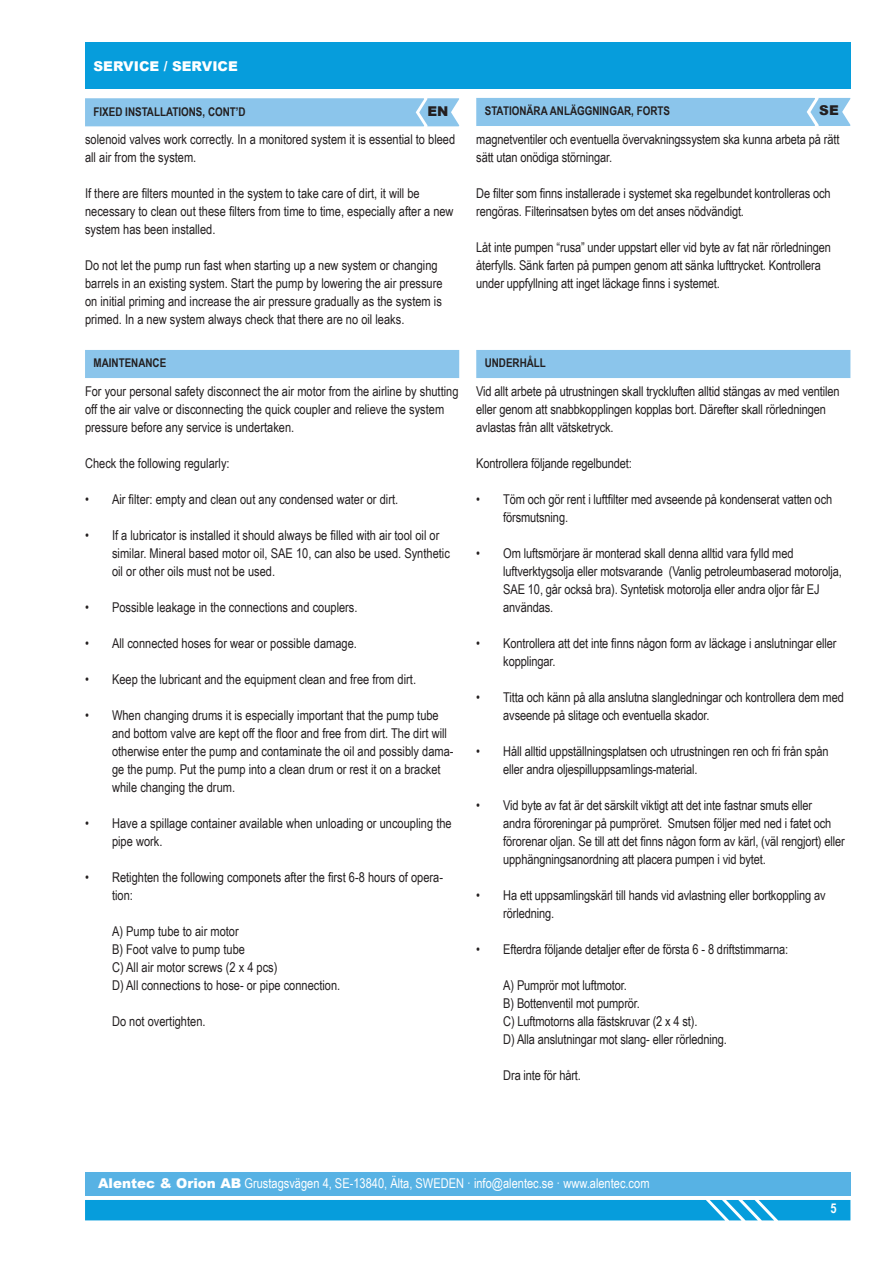
<style>
.page{position:relative;width:893px;height:1263px;background:#fff}
.page>*{position:absolute;margin:0;border:0;box-sizing:border-box;transform-origin:0 0}
.Estilo_de_párrafo_bo{font:13.5px/18px "Arial Narrow";letter-spacing:-.01em;color:#231f20}
.t1{font:13.5px "Arial Narrow";color:#fff}
.titulos_apartados{font:900 13.5px "Arial";color:#fff}
.t2{font:900 13.5px "Arial";color:#231f20}
.t3{font:700 13.5px "Arial Narrow";color:#fff}
.subtítulos_apartados{font:700 12px "Arial Narrow";color:#231f20}
.s1{font-family:"Arial";font-weight:900}
</style>
<div class="page">
<div style="left:85px;top:1200px;width:765px;height:20px;background:#069ddc"></div>
<div style="left:85px;top:1172px;width:765px;height:24px;background:#57b2e4"></div>
<div style="left:85px;top:43px;width:765px;height:46px;background:#069ddc"></div>
<div style="left:85px;top:350px;width:374px;height:28px;background:#8bc5eb"></div>
<div style="left:85px;top:98px;width:374px;height:28px;background:#8bc5eb"></div>
<div style="left:476px;top:98px;width:375px;height:28px;background:#8bc5eb"></div>
<div style="left:476px;top:350px;width:374px;height:28px;background:#8bc5eb"></div>
<p class="titulos_apartados" style="left:94px;top:56px;width:278px">G NERAL / ALLMÄNT / GÉNÉRALITÉS</p>
<p class="titulos_apartados" style="left:94px;top:56px;width:146px">SERVICE / SERVICE</p>
<p class="subtítulos_apartados" style="left:94px;top:102px;width:154px">FIXED INSTALLATIONS, CONT’D</p>
<p class="t2" style="left:427px;top:101px;width:22px">EN</p>
<p class="subtítulos_apartados" style="left:485px;top:102px;width:187px">STATIONÄRA ANLÄGGNINGAR, FORTS</p>
<p class="t2" style="left:819px;top:101px;width:21px">SE</p>
<p class="Estilo_de_párrafo_bo" style="left:476px;top:130px;width:365px">magnetventiler och eventuella övervakningssystem ska kunna arbeta på rätt sätt utan onödiga störningar.</p>
<p class="Estilo_de_párrafo_bo" style="left:476px;top:184px;width:356px">De filter som finns installerade i systemet ska regelbundet kontrolleras och rengöras. Filterinsatsen bytes om det anses nödvändigt.</p>
<p class="Estilo_de_párrafo_bo" style="left:476px;top:238px;width:356px">Låt inte pumpen “rusa” under uppstart eller vid byte av fat när rörledningen återfylls. Sänk farten på pumpen genom att sänka lufttrycket. Kontrollera under uppfyllning att inget läckage finns i systemet.</p>
<p class="Estilo_de_párrafo_bo" style="left:85px;top:130px;width:372px">solenoid valves work correctly. In a monitored system it is essential to bleed all air from the system.</p>
<p class="Estilo_de_párrafo_bo" style="left:85px;top:184px;width:370px">If there are filters mounted in the system to take care of dirt, it will be necessary to clean out these filters from time to time, especially after a new system has been installed.</p>
<p class="Estilo_de_párrafo_bo" style="left:85px;top:256px;width:359px">Do not let the pump run fast when starting up a new system or changing barrels in an existing system. Start the pump by lowering the air pressure on initial priming and increase the air pressure gradually as the system is primed. In a new system always check that there are no oil leaks.</p>
<p class="subtítulos_apartados" style="left:94px;top:354px;width:74px">MAINTENANCE</p>
<p class="Estilo_de_párrafo_bo" style="left:85px;top:382px;width:375px">For your personal safety disconnect the air motor from the airline by shutting off the air valve or disconnecting the quick coupler and relieve the system pressure before any service is undertaken.</p>
<p class="Estilo_de_párrafo_bo" style="left:85px;top:454px;width:146px">Check the following regularly:</p>
<p class="Estilo_de_párrafo_bo" style="left:85px;top:490px;width:315px">• Air filter: empty and clean out any condensed water or dirt.</p>
<p class="Estilo_de_párrafo_bo" style="left:112px;top:526px;width:339px;text-indent:-27px">• If a lubricator is installed it should always be filled with air tool oil or similar. Mineral based motor oil, SAE 10, can also be used. Synthetic oil or other oils must not be used.</p>
<p class="Estilo_de_párrafo_bo" style="left:85px;top:598px;width:274px">• Possible leakage in the connections and couplers.</p>
<p class="Estilo_de_párrafo_bo" style="left:85px;top:634px;width:273px">• All connected hoses for wear or possible damage.</p>
<p class="Estilo_de_párrafo_bo" style="left:85px;top:670px;width:333px">• Keep the lubricant and the equipment clean and free from dirt.</p>
<p class="Estilo_de_párrafo_bo" style="left:112px;top:706px;width:343px;text-indent:-27px">• When changing drums it is especially important that the pump tube and bottom valve are kept off the floor and free from dirt. The dirt will otherwise enter the pump and contaminate the oil and possibly dama&shy;ge the pump. Put the pump into a clean drum or rest it on a bracket while changing the drum.</p>
<p class="Estilo_de_párrafo_bo" style="left:112px;top:814px;width:341px;text-indent:-27px">• Have a spillage container available when unloading or uncoupling the pipe work.</p>
<p class="Estilo_de_párrafo_bo" style="left:112px;top:868px;width:333px;text-indent:-27px">• Retighten the following componets after the first 6-8 hours of opera&shy;tion:</p>
<p class="Estilo_de_párrafo_bo" style="left:112px;top:922px;width:230px">A) Pump tube to air motor<br>B) Foot valve to pump tube<br>C) All air motor screws (2 x 4 pcs)<br>D) All connections to hose- or pipe connection.</p>
<p class="Estilo_de_párrafo_bo" style="left:112px;top:1012px;width:95px">Do not overtighten.</p>
<p class="subtítulos_apartados" style="left:485px;top:354px;width:63px">UNDERHÅLL</p>
<p class="Estilo_de_párrafo_bo" style="left:476px;top:382px;width:365px">Vid allt arbete på utrustningen skall tryckluften alltid stängas av med ventilen eller genom att snabbkopplingen kopplas bort. Därefter skall rörledningen avlastas från allt vätsketryck.</p>
<p class="Estilo_de_párrafo_bo" style="left:476px;top:454px;width:157px">Kontrollera följande regelbundet:</p>
<p class="Estilo_de_párrafo_bo" style="left:503px;top:490px;width:330px;text-indent:-27px">• Töm och gör rent i luftfilter med avseende på kondenserat vatten och försmutsning.</p>
<p class="Estilo_de_párrafo_bo" style="left:503px;top:544px;width:340px;text-indent:-27px">• Om luftsmörjare är monterad skall denna alltid vara fylld med luftverktygsolja eller motsvarande (Vanlig petroleumbaserad motorolja, SAE 10, går också bra). Syntetisk motorolja eller andra oljor får EJ användas.</p>
<p class="Estilo_de_párrafo_bo" style="left:503px;top:634px;width:335px;text-indent:-27px">• Kontrollera att det inte finns någon form av läckage i anslutningar eller kopplingar.</p>
<p class="Estilo_de_párrafo_bo" style="left:503px;top:688px;width:342px;text-indent:-27px">• Titta och känn på alla anslutna slangledningar och kontrollera dem med avseende på slitage och eventuella skador.</p>
<p class="Estilo_de_párrafo_bo" style="left:503px;top:742px;width:327px;text-indent:-27px">• Håll alltid uppställningsplatsen och utrustningen ren och fri från spån eller andra oljespilluppsamlings-material.</p>
<p class="Estilo_de_párrafo_bo" style="left:503px;top:796px;width:343px;text-indent:-27px">• Vid byte av fat är det särskilt viktigt att det inte fastnar smuts eller<br>andra föroreningar på pumpröret. Smutsen följer med ned i fatet och förorenar oljan. Se till att det finns någon form av kärl, (väl rengjort) eller upphängningsanordning att placera pumpen i vid bytet.</p>
<p class="Estilo_de_párrafo_bo" style="left:503px;top:886px;width:324px;text-indent:-27px">• Ha ett uppsamlingskärl till hands vid avlastning eller bortkoppling av rörledning.</p>
<p class="Estilo_de_párrafo_bo" style="left:476px;top:940px;width:313px">• Efterdra följande detaljer efter de första 6 - 8 driftstimmarna:</p>
<p class="Estilo_de_párrafo_bo" style="left:503px;top:976px;width:225px">A) Pumprör mot luftmotor.<br>B) Bottenventil mot pumprör.<br>C) Luftmotorns alla fästskruvar (2 x 4 st).<br>D) Alla anslutningar mot slang- eller rörledning.</p>
<p class="Estilo_de_párrafo_bo" style="left:503px;top:1066px;width:79px">Dra inte för hårt.</p>
<p class="t1" style="left:98px;top:1173px;width:553px"><span class="s1">Alentec &amp; Orion AB</span> Grustagsvägen 4, SE-13840, Älta, SWEDEN · info@alentec.se · www.alentec.com</p>
<p class="t3" style="left:831px;top:1198px;width:8px">5</p>
</div>
